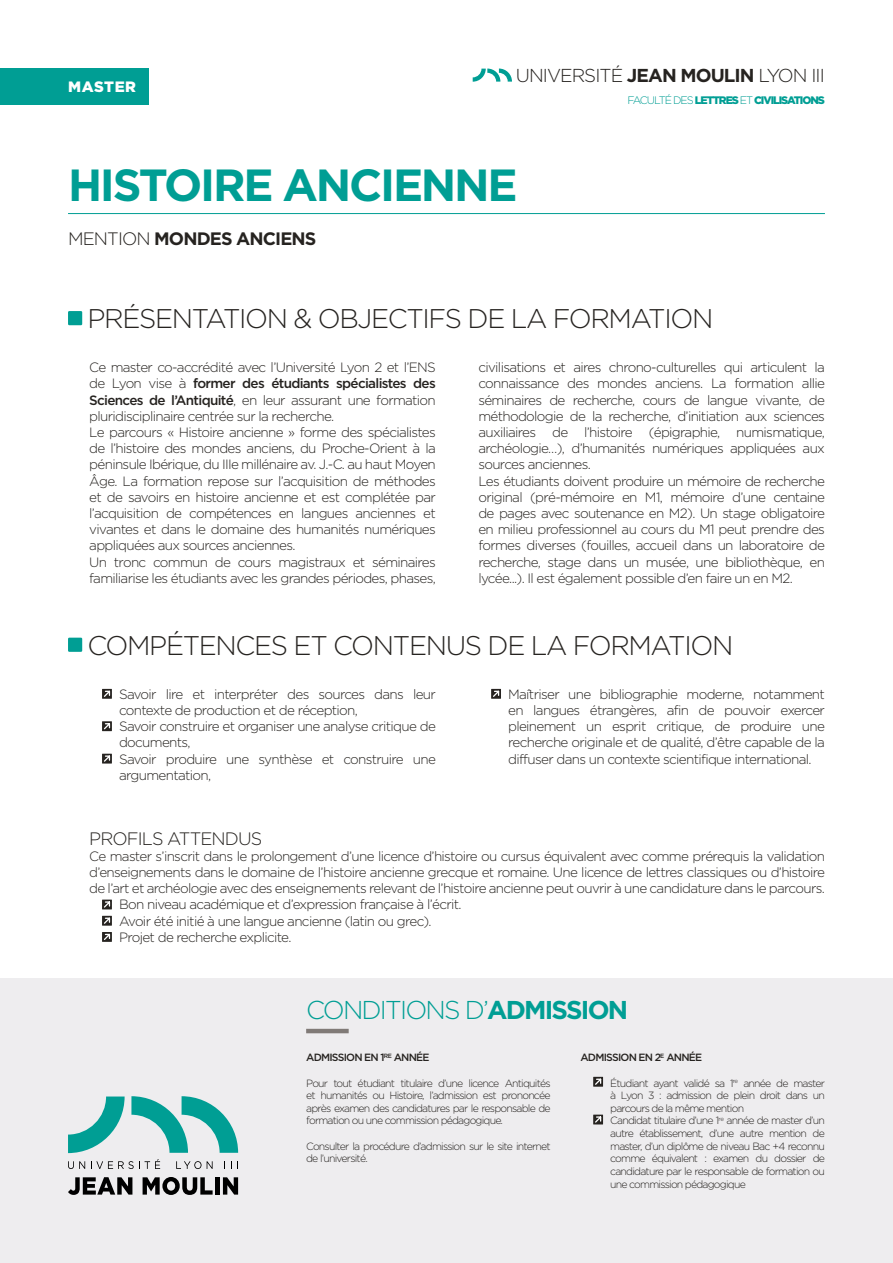
<style>
.page{position:relative;width:893px;height:1263px;background:#fff}
.page>*{position:absolute;margin:0;border:0;box-sizing:border-box;transform-origin:0 0}
.t1{font:700 45px "Gotham";letter-spacing:-.05em;color:#009e94}
.t2{font:300 27px "Gotham";letter-spacing:-.05em;color:#262320}
.t3{font:300 25.8px "Gotham";letter-spacing:-.07em;color:#009e94}
.t4{font:300 18.75px "Gotham";letter-spacing:-.05em;color:#262320}
.t5{font:700 18px "Gotham";letter-spacing:-.05em;color:#262320}
.t6{font:300 18px "Gotham";letter-spacing:-.05em;color:#262320}
.t7{font:900 15px "Gotham";letter-spacing:.04em;color:#fff}
.t8{font:300 13.5px/16.2px "Gotham";letter-spacing:-.05em;color:#262320}
.t9{font:900 10.95px "Gotham";letter-spacing:-.1em;color:#009e94}
.t10{font:300 10.5px/12.6px "Gotham";letter-spacing:-.075em;color:#262320}
.t11{font:500 10.5px "Gotham";letter-spacing:-.075em;color:#262320}
.s1{font-weight:700}
.s2{font-weight:300}
.s3{font-weight:500}
</style>
<div class="page">
<div style="left:0;top:68px;width:149px;height:36px;background:#009e94"></div>
<div style="left:0;top:978px;width:893px;height:285px;background:#eeedef"></div>
<svg style="left:68px;top:1096px;width:57px;height:57px"></svg>
<svg style="left:131px;top:1096px;width:107px;height:57px"></svg>
<svg style="left:68px;top:1161px;width:17px;height:8px"></svg>
<svg style="left:91px;top:1159px;width:69px;height:10px"></svg>
<svg style="left:176px;top:1161px;width:37px;height:8px"></svg>
<svg style="left:231px;top:1161px;width:7px;height:8px"></svg>
<svg style="left:68px;top:1177px;width:64px;height:18px"></svg>
<svg style="left:143px;top:1177px;width:70px;height:18px"></svg>
<div style="left:215px;top:1177px;width:5px;height:17px;background:#000"></div>
<svg style="left:223px;top:1177px;width:15px;height:17px"></svg>
<svg style="left:473px;top:69px;width:39px;height:13px"></svg>
<hr style="left:68px;top:213px;width:757px;height:1px;background:#009e94">
<svg style="left:102px;top:689px;width:10px;height:10px"></svg>
<svg style="left:103px;top:689px;width:8px;height:9px"></svg>
<svg style="left:102px;top:721px;width:10px;height:10px"></svg>
<svg style="left:103px;top:722px;width:8px;height:8px"></svg>
<div style="left:102px;top:754px;width:10px;height:9px;background:#34312e"></div>
<svg style="left:103px;top:754px;width:8px;height:9px"></svg>
<svg style="left:491px;top:689px;width:10px;height:10px"></svg>
<svg style="left:492px;top:689px;width:8px;height:9px"></svg>
<div style="left:68px;top:311px;width:14px;height:14px;background:#009e94"></div>
<hr style="left:306px;top:1029px;width:43px;height:4px;background:#807a77">
<svg style="left:593px;top:1077px;width:10px;height:10px"></svg>
<svg style="left:594px;top:1077px;width:8px;height:9px"></svg>
<svg style="left:593px;top:1114px;width:10px;height:10px"></svg>
<svg style="left:594px;top:1115px;width:8px;height:9px"></svg>
<div style="left:68px;top:638px;width:14px;height:14px;background:#009e94"></div>
<svg style="left:102px;top:899px;width:10px;height:10px"></svg>
<svg style="left:103px;top:900px;width:8px;height:9px"></svg>
<svg style="left:102px;top:916px;width:10px;height:10px"></svg>
<svg style="left:103px;top:916px;width:8px;height:9px"></svg>
<svg style="left:102px;top:932px;width:10px;height:10px"></svg>
<svg style="left:103px;top:932px;width:8px;height:9px"></svg>
<p class="t7" style="left:68px;top:78px;width:70px">MASTER</p>
<h3 class="t4" style="left:516px;top:65px;width:311px">UNIVERSITÉ <span class="s1">JEAN MOULIN</span> LYON III</h3>
<p class="t9" style="left:628px;top:94px;width:199px"><span class="s2">FACULTÉ DES</span> LETTRES <span class="s2">ET</span> CIVILISATIONS</p>
<h1 class="t1" style="left:68px;top:159px;width:451px">HISTOIRE ANCIENNE</h1>
<h3 class="t5" style="left:68px;top:228px;width:250px"><span class="s2">MENTION</span> MONDES ANCIENS</h3>
<h2 class="t2" style="left:88px;top:304px;width:627px">PRÉSENTATION &amp; OBJECTIFS DE LA FORMATION</h2>
<p class="t8" style="left:89px;top:359px;width:348px">Ce master co-accrédité avec l’Université Lyon 2 et l’ENS de Lyon vise à <span class="s3">former des étudiants spécialistes des Sciences de l’Antiquité</span>, en leur assurant une formation pluridisciplinaire centrée sur la recherche.<br>Le parcours « Histoire ancienne » forme des spécialistes de l’histoire des mondes anciens, du Proche-Orient à la péninsule Ibérique, du IIIe millénaire av. J.-C. au haut Moyen Âge. La formation repose sur l’acquisition de méthodes et de savoirs en histoire ancienne et est complétée par l’acquisition de compétences en langues anciennes et vivantes et dans le domaine des humanités numériques appliquées aux sources anciennes.<br>Un tronc commun de cours magistraux et séminaires familiarise les étudiants avec les grandes périodes, phases,</p>
<p class="t8" style="left:478px;top:359px;width:348px">civilisations et aires chrono-culturelles qui articulent la connaissance des mondes anciens. La formation allie séminaires de recherche, cours de langue vivante, de méthodologie de la recherche, d’initiation aux sciences auxiliaires de l’histoire (épigraphie, numismatique, archéologie…), d’humanités numériques appliquées aux sources anciennes.<br>Les étudiants doivent produire un mémoire de recherche original (pré-mémoire en M1, mémoire d’une centaine de pages avec soutenance en M2). Un stage obligatoire en milieu professionnel au cours du M1 peut prendre des formes diverses (fouilles, accueil dans un laboratoire de recherche, stage dans un musée, une bibliothèque, en lycée...). Il est également possible d’en faire un en M2.</p>
<h2 class="t2" style="left:88px;top:631px;width:647px">COMPÉTENCES ET CONTENUS DE LA FORMATION</h2>
<p class="t8" style="left:119px;top:686px;width:318px">Savoir lire et interpréter des sources dans leur contexte de production et de réception,<br>Savoir construire et organiser une analyse critique de documents,<br>Savoir produire une synthèse et construire une argumentation,</p>
<p class="t8" style="left:508px;top:686px;width:318px;text-align:justify">Maîtriser une bibliographie moderne, notamment en langues étrangères, afin de pouvoir exercer pleinement un esprit critique, de produire une recherche originale et de qualité, d’être capable de la diffuser dans un contexte scientifique international.</p>
<h3 class="t6" style="left:89px;top:828px;width:175px">PROFILS ATTENDUS</h3>
<p class="t8" style="left:89px;top:848px;width:737px">Ce master s’inscrit dans le prolongement d’une licence d’histoire ou cursus équivalent avec comme prérequis la validation</p>
<p class="t8" style="left:89px;top:864px;width:737px">d’enseignements dans le domaine de l’histoire ancienne grecque et romaine. Une licence de lettres classiques ou d’histoire</p>
<p class="t8" style="left:89px;top:880px;width:737px">de l’art et archéologie avec des enseignements relevant de l’histoire ancienne peut ouvrir à une candidature dans le parcours.</p>
<p class="t8" style="left:119px;top:896px;width:344px">Bon niveau académique et d’expression française à l’écrit.</p>
<p class="t8" style="left:119px;top:913px;width:314px">Avoir été initié à une langue ancienne (latin ou grec).</p>
<p class="t8" style="left:119px;top:929px;width:174px">Projet de recherche explicite.</p>
<h3 class="t3" style="left:306px;top:996px;width:323px">CONDITIONS D’<span class="s1">ADMISSION</span></h3>
<p class="t11" style="left:306px;top:1052px;width:125px">ADMISSION EN 1<sup>RE</sup> ANNÉE</p>
<p class="t10" style="left:306px;top:1076px;width:246px;text-align:justify">Pour tout étudiant titulaire d’une licence Antiquités et humanités ou Histoire, l’admission est prononcée après examen des candidatures par le responsable de formation ou une commission pédagogique.</p>
<p class="t10" style="left:306px;top:1139px;width:246px">Consulter la procédure d’admission sur le site internet de l’université.</p>
<p class="t11" style="left:580px;top:1052px;width:123px">ADMISSION EN 2<sup>E</sup> ANNÉE</p>
<p class="t10" style="left:610px;top:1076px;width:216px">Étudiant ayant validé sa 1<sup>re</sup> année de master à Lyon 3 : admission de plein droit dans un parcours de la même mention<br>Candidat titulaire d’une 1<sup>re</sup> année de master d’un autre établissement, d’une autre mention de master, d’un diplôme de niveau Bac +4 reconnu comme équivalent : examen du dossier de candidature par le responsable de formation ou une commission pédagogique</p>
</div>
